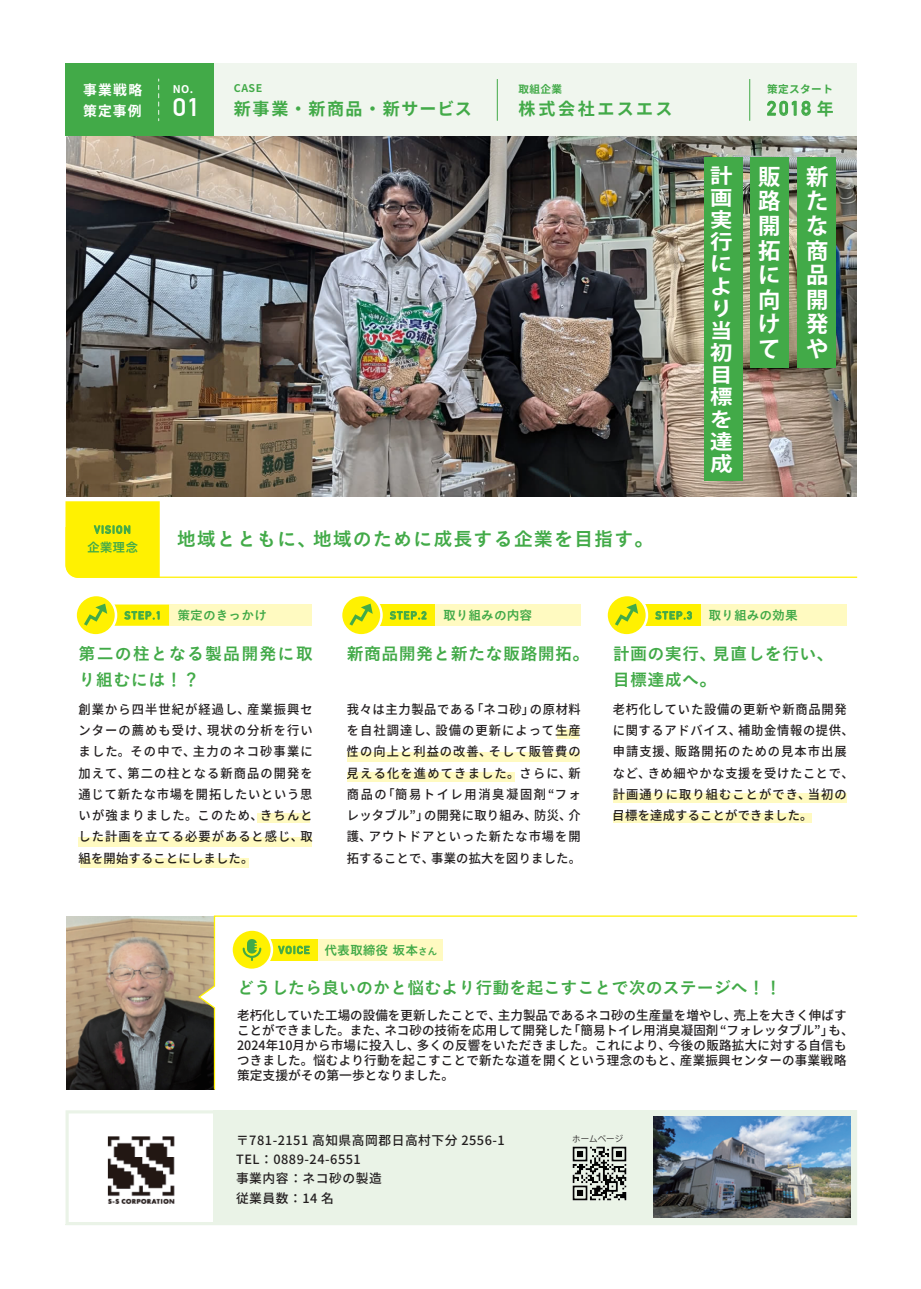
<style>
.page{position:relative;width:921px;height:1289px;background:#fff}
.page>*{position:absolute;margin:0;border:0;box-sizing:border-box;transform-origin:0 0}
.t1{font:700 24.9px "DIN Alternate";color:#fff;scale:1.11 1}
.t2{font:700 22.35px/24.6px "Koz Go Pro";color:#fff;text-align:justify}
.t3{font:700 20.1px/22.2px "Koz Go Pro";color:#fff;scale:1.11 1}
.t4{font:700 19.5px "DIN Alternate";color:#42aa48}
.t5{font:19.2px "Koburina Go Std W6";letter-spacing:.05em;color:#42aa48}
.t6{font:16.95px/25.5px "Koburina Go Std W6";letter-spacing:.02em;color:#42aa48}
.t7{font:16.95px "Koburina Go Std W6";color:#42aa48}
.t8{font:16.95px/25.5px "Koburina Go Std W6";letter-spacing:.06em;color:#42aa48}
.t9{font:700 16.95px "Noto Sans JP";letter-spacing:.1em;color:#42aa48}
.t10{font:700 16.95px "Noto Sans JP";letter-spacing:.15em;color:#42aa48}
.t11{font:700 13.8px/20.2px "Noto Sans JP";letter-spacing:.09em;color:#fff}
.t12{font:500 12.75px/21.3px "Noto Sans JP";letter-spacing:.02em;color:#231f20;text-align:justify;scale:.96 1}
.t13{font:500 12.75px/15px "Noto Sans JP";letter-spacing:.02em;color:#231f20}
.t14{font:500 12.75px/21.3px "Noto Sans JP";letter-spacing:.065em;color:#231f20;scale:.96 1}
.t15{font:500 12.75px/19.2px "Noto Sans JP";letter-spacing:.04em;color:#231f20}
.t16{font:12.75px "Koburina Go Std W6";color:#42aa48}
.t17{font:700 10.65px "DIN Alternate";letter-spacing:.1em;color:#42aa48}
.t18{font:700 10.65px "Noto Sans JP";letter-spacing:.04em;color:#42aa48}
.t19{font:700 10.65px "Noto Sans JP";color:#fff}
.t20{font:8.55px "PA1 Gothic Std N Medium 90 ms RKSJ H";color:#231f20}
.s1{font-family:"Noto Sans JP";font-size:16.95px}
.s2{font-family:"DIN Alternate";font-weight:700;font-size:10.65px}
.s3{font-size:9.6px}
</style>
<div class="page">
<img style="left:66px;top:136px;width:790px;height:360px">
<img style="left:66px;top:916px;width:131px;height:173px">
<div style="left:169px;top:604px;width:142px;height:21px;background:#fffac1"></div>
<svg style="left:76px;top:595px;width:40px;height:40px"></svg>
<div style="left:74px;top:593px;width:43px;height:43px;border:3px solid #fff;border-radius:50%"></div>
<svg style="left:76px;top:603px;width:93px;height:22px"></svg>
<div style="left:435px;top:604px;width:145px;height:21px;background:#fffac1"></div>
<div style="left:372px;top:604px;width:63px;height:21px;background:#fff101"></div>
<svg style="left:390px;top:611px;width:36px;height:8px"></svg>
<svg style="left:341px;top:595px;width:40px;height:40px"></svg>
<div style="left:339px;top:593px;width:43px;height:43px;border:3px solid #fff;border-radius:50%"></div>
<svg style="left:349px;top:603px;width:23px;height:22px"></svg>
<div style="left:700px;top:604px;width:146px;height:21px;background:#fffac1"></div>
<div style="left:637px;top:604px;width:63px;height:21px;background:#fff101"></div>
<svg style="left:655px;top:611px;width:36px;height:8px"></svg>
<svg style="left:606px;top:595px;width:40px;height:40px"></svg>
<div style="left:605px;top:593px;width:43px;height:43px;border:3px solid #fff;border-radius:50%"></div>
<svg style="left:614px;top:603px;width:24px;height:22px"></svg>
<div style="left:79px;top:837px;width:232px;height:9px;background:#fffac1"></div>
<div style="left:80px;top:858px;width:169px;height:10px;background:#fffac1"></div>
<div style="left:557px;top:729px;width:21px;height:10px;background:#fffac1"></div>
<div style="left:347px;top:751px;width:232px;height:10px;background:#fffac1"></div>
<div style="left:347px;top:772px;width:167px;height:10px;background:#fffac1"></div>
<div style="left:612px;top:793px;width:233px;height:9px;background:#fffac1"></div>
<div style="left:613px;top:813px;width:198px;height:10px;background:#fffac1"></div>
<div style="left:65px;top:64px;width:791px;height:72px;background:#f0f6ee"></div>
<div style="left:65px;top:64px;width:149px;height:72px;background:#42aa48"></div>
<svg style="left:767px;top:101px;width:43px;height:15px"></svg>
<svg style="left:158px;top:79px;width:1px;height:42px"></svg>
<hr style="left:496px;top:79px;width:1px;height:42px;background:#42aa48">
<hr style="left:749px;top:79px;width:1px;height:42px;background:#42aa48">
<svg style="left:197px;top:915px;width:661px;height:175px"></svg>
<div style="left:317px;top:939px;width:126px;height:21px;background:#fffac1"></div>
<div style="left:263px;top:939px;width:54px;height:21px;background:#fff101"></div>
<svg style="left:278px;top:945px;width:31px;height:9px"></svg>
<div style="left:231px;top:929px;width:41px;height:40px;background:#fff101;border-radius:50%"></div>
<div style="left:230px;top:928px;width:43px;height:43px;border:3px solid #fff;border-radius:50%"></div>
<svg style="left:242px;top:939px;width:19px;height:22px"></svg>
<div style="left:797px;top:157px;width:38px;height:211px;background:#42aa48"></div>
<div style="left:750px;top:158px;width:38px;height:210px;background:#42aa48"></div>
<div style="left:704px;top:158px;width:38px;height:323px;background:#42aa48"></div>
<svg style="left:65px;top:501px;width:793px;height:77px"></svg>
<svg style="left:65px;top:1110px;width:791px;height:115px;fill:#eaf3e7"></svg>
<div style="left:257px;top:813px;width:52px;height:10px;background:#fffac1"></div>
<img style="left:101px;top:1130px;width:80px;height:80px">
<img style="left:653px;top:1116px;width:197px;height:101px">
<p class="t11" style="left:83px;top:81px;width:61px">事業戦略策定事例</p>
<p class="t19" style="left:173px;top:83px;width:22px">NO.</p>
<h1 class="t1" style="left:173px;top:88px;width:26px">01</h1>
<p class="t18" style="left:234px;top:83px;width:30px">CASE</p>
<h3 class="t9" style="left:234px;top:99px;width:239px">新事業・新商品・新サービス</h3>
<p class="t18" style="left:518px;top:83px;width:45px">取組企業</p>
<h3 class="t10" style="left:518px;top:99px;width:155px">株式会社エスエス</h3>
<p class="t17" style="left:94px;top:521px;width:38px">VISION</p>
<p class="t16" style="left:87px;top:537px;width:53px">企業理念</p>
<h3 class="t5" style="left:177px;top:524px;width:478px">地域とともに、地域のために成長する企業を目指す。</h3>
<p class="t18" style="left:766px;top:83px;width:67px">策定スタート</p>
<h3 class="t4" style="left:766px;top:94px;width:68px">2018 <span class="s1">年</span></h3>
<h3 class="t3" style="left:710px;top:165px;width:21px">計画実行により当初目標を達成</h3>
<h2 class="t2" style="left:757px;top:165px;width:24px">販路開拓に向けて</h2>
<h2 class="t2" style="left:805px;top:165px;width:23px">新たな商品開発や</h2>
<p class="t17" style="left:124px;top:607px;width:38px">STEP.1</p>
<p class="t16" style="left:177px;top:605px;width:91px">策定のきっかけ</p>
<p class="t17" style="left:390px;top:607px;width:38px">STEP.2</p>
<p class="t16" style="left:443px;top:605px;width:91px">取り組みの内容</p>
<p class="t17" style="left:655px;top:607px;width:38px">STEP.3</p>
<p class="t16" style="left:708px;top:605px;width:91px">取り組みの効果</p>
<h3 class="t8" style="left:79px;top:641px;width:235px">第二の柱となる製品開発に取り組むには！？</h3>
<p class="t12" style="left:79px;top:698px;width:245px">創業から四半世紀が経過し、産業振興センターの薦めも受け、現状の分析を行いました。その中で、主力のネコ砂事業に加えて、第二の柱となる新商品の開発を通じて新たな市場を開拓したいという思いが強まりました。このため、きちんとした計画を立てる必要があると感じ、取組を開始することにしました。</p>
<h3 class="t6" style="left:346px;top:641px;width:244px">新商品開発と新たな販路開拓。</h3>
<h3 class="t6" style="left:612px;top:641px;width:222px">計画の実行、見直しを行い、目標達成へ。</h3>
<p class="t14" style="left:612px;top:698px;width:252px">老朽化していた設備の更新や新商品開発に関するアドバイス、補助金情報の提供、申請支援、販路開拓のための見本市出展など、きめ細やかな支援を受けたことで、計画通りに取り組むことができ、当初の目標を達成することができました。</p>
<p class="t12" style="left:346px;top:698px;width:245px">我々は主力製品である「ネコ砂」の原材料を自社調達し、設備の更新によって生産性の向上と利益の改善、そして販管費の見える化を進めてきました。さらに、新商品の「簡易トイレ用消臭凝固剤“フォレッタブル”」の開発に取り組み、防災、介護、アウトドアといった新たな市場を開拓することで、事業の拡大を図りました。</p>
<p class="t16" style="left:278px;top:939px;width:160px"><span class="s2">VOICE</span> 代表取締役 坂本<span class="s3">さん</span></p>
<h3 class="t7" style="left:237px;top:974px;width:546px">どうしたら良いのかと悩むより行動を起こすことで次のステージへ！！</h3>
<p class="t13" style="left:237px;top:1008px;width:617px">老朽化していた工場の設備を更新したことで、主力製品であるネコ砂の生産量を増やし、売上を大きく伸ばすことができました。また、ネコ砂の技術を応用して開発した「簡易トイレ用消臭凝固剤 “フォレッタブル”」も、2024年10月から市場に投入し、多くの反響をいただきました。これにより、今後の販路拡大に対する自信もつきました。悩むより行動を起こすことで新たな道を開くという理念のもと、産業振興センターの事業戦略策定支援がその第一歩となりました。</p>
<p class="t15" style="left:236px;top:1131px;width:287px">〒781-2151 高知県高岡郡日高村下分 2556-1 　<br>TEL：0889-24-6551<br>事業内容 ：ネコ砂の製造<br>従業員数：14 名</p>
<p class="t20" style="left:572px;top:1134px;width:53px">ホームページ</p>
</div>
